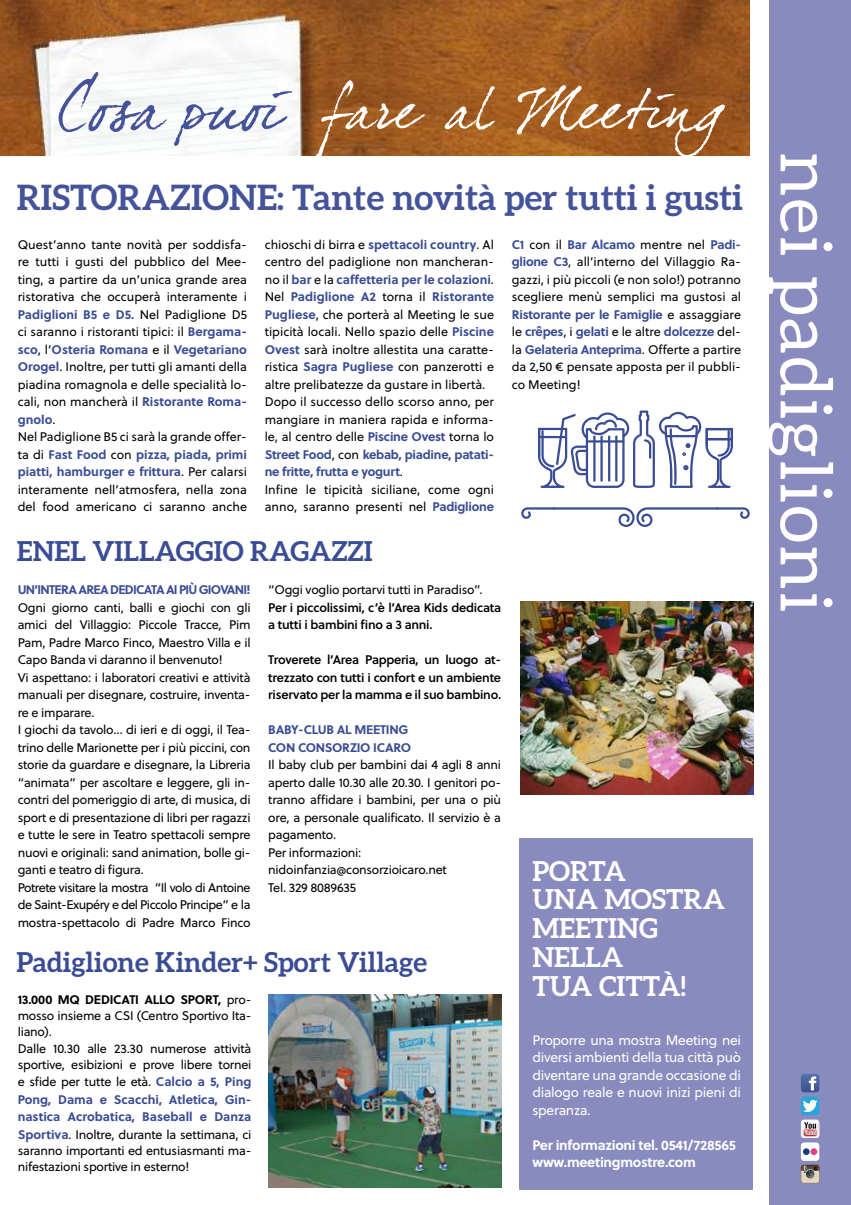
<style>
.page{position:relative;width:851px;height:1205px;background:#fff}
.page>*{position:absolute;margin:0;border:0;box-sizing:border-box;transform-origin:0 0}
.t1{font:71.25px "Aleo";letter-spacing:.03em;color:#fff}
.t2{font:56.25px "Dear Joefour";letter-spacing:.02em;color:#fff}
.t3{font:700 35px "Aleo";color:#44539a}
.t4{font:700 27.5px "Aleo";color:#3a4c95}
.t5{font:700 27.5px/28.8px "Aleo";color:#fff}
.t6{font:13.75px/17.5px "Soleil";letter-spacing:-.02em;color:#fff;text-align:justify}
.t7{font:700 13.75px/17.5px "Soleil";letter-spacing:-.02em;color:#fff}
.t8{font:12.5px/17.5px "Soleil";letter-spacing:-.02em;color:#000}
.t9{font:12.5px/17.5px "Soleil";color:#000}
.t10{font:700 12.5px/17.5px "Soleil";letter-spacing:-.02em;color:#3a4c95}
.t11{font:12.5px/17.5px "Soleil Sb";letter-spacing:-.02em;color:#000}
.t12{font:700 12.5px "Soleil";letter-spacing:-.06em;color:#3a4c95}
.s1{font-size:62.5px;color:#44539a}
.s2{font-weight:700;color:#3a4c95}
.s3{font-weight:700}
.s4{font-weight:400;color:#000}
</style>
<div class="page">
<div style="left:518px;top:838px;width:234px;height:352px;background:#898bbf"></div>
<div style="left:769px;top:0;width:81px;height:1205px;background:#898bbf"></div>
<img style="left:520px;top:601px;width:233px;height:193px">
<img style="left:268px;top:994px;width:233px;height:193px">
<svg style="left:801px;top:1074px;width:18px;height:18px"></svg>
<div style="left:800px;top:1096px;width:19px;height:19px;background:#23a6da;border-radius:3px"></div>
<svg style="left:803px;top:1100px;width:14px;height:12px"></svg>
<div style="left:800px;top:1119px;width:19px;height:19px;background:#fff;border-radius:3px"></div>
<svg style="left:800px;top:1122px;width:19px;height:16px"></svg>
<div style="left:800px;top:1142px;width:19px;height:19px;background:#fff;border-radius:3px"></div>
<svg style="left:802px;top:1148px;width:7px;height:7px"></svg>
<div style="left:810px;top:1148px;width:7px;height:7px;background:#e63f80;border-radius:50%"></div>
<svg style="left:800px;top:1164px;width:19px;height:19px"></svg>
<img style="left:0;top:0;width:749px;height:156px">
<svg style="left:538px;top:410px;width:194px;height:78px"></svg>
<svg style="left:521px;top:507px;width:229px;height:20px"></svg>
<h2 class="t2" style="left:58px;top:76px;width:668px"><span class="s1">Cosa puoi</span> fare al Meeting</h2>
<h3 class="t3" style="left:17px;top:177px;width:727px">RISTORAZIONE: Tante novità per tutti i gusti</h3>
<p class="t9" style="left:18px;top:235px;width:231px">Quest’anno tante novità per soddisfa&shy;re tutti i gusti del pubblico del Mee&shy;ting, a partire da un’unica grande area ristorativa che occuperà interamente i <span class="s2">Padiglioni B5 e D5.</span> Nel Padiglione D5 ci saranno i ristoranti tipici: il <span class="s2">Bergama&shy;sco</span>, l’<span class="s2">Osteria Romana</span> e il <span class="s2">Vegetariano Orogel</span>. Inoltre, per tutti gli amanti della piadina romagnola e delle specialità lo&shy;cali, non mancherà il <span class="s2">Ristorante Roma&shy;gnolo</span>.<br>Nel Padiglione B5 ci sarà la grande offer&shy;ta di <span class="s2">Fast Food</span> con <span class="s2">pizza, piada, primi piatti, hamburger e frittura</span>. Per calarsi interamente nell’atmosfera, nella zona del food americano ci saranno anche</p>
<p class="t9" style="left:265px;top:235px;width:231px">chioschi di birra e <span class="s2">spettacoli country</span>. Al centro del padiglione non mancheran&shy;no il <span class="s2">bar</span> e la <span class="s2">caffetteria per le colazioni</span>.<br>Nel <span class="s2">Padiglione A2</span> torna il <span class="s2">Ristorante Pugliese</span>, che porterà al Meeting le sue tipicità locali. Nello spazio delle <span class="s2">Piscine Ovest</span> sarà inoltre allestita una caratte&shy;ristica <span class="s2">Sagra Pugliese</span> con panzerotti e altre prelibatezze da gustare in libertà.<br>Dopo il successo dello scorso anno, per mangiare in maniera rapida e informa&shy;le, al centro delle <span class="s2">Piscine Ovest</span> torna lo <span class="s2">Street Food</span>, con <span class="s2">kebab, piadine, patati&shy;ne fritte, frutta e yogurt</span>.<br>Infine le tipicità siciliane, come ogni anno, saranno presenti nel <span class="s2">Padiglione</span></p>
<p class="t8" style="left:511px;top:235px;width:231px;text-align:justify"><span class="s2">C1</span> con il <span class="s2">Bar Alcamo</span> mentre nel <span class="s2">Padi&shy;glione C3</span>, all’interno del Villaggio Ra&shy;gazzi, i più piccoli (e non solo!) potranno scegliere menù semplici ma gustosi al <span class="s2">Ristorante per le Famiglie</span> e assaggiare le <span class="s2">crêpes</span>, i <span class="s2">gelati</span> e le altre <span class="s2">dolcezze</span> del&shy;la <span class="s2">Gelateria Anteprima</span>. Offerte a partire da 2,50 € pensate apposta per il pubbli&shy;co Meeting!</p>
<h3 class="t4" style="left:17px;top:535px;width:357px">ENEL VILLAGGIO RAGAZZI</h3>
<p class="t12" style="left:18px;top:580px;width:234px">UN’INTERA AREA DEDICATA AI PIÙ GIOVANI!</p>
<p class="t8" style="left:18px;top:598px;width:234px">Ogni giorno canti, balli e giochi con gli amici del Villaggio: Piccole Tracce, Pim Pam, Padre Marco Finco, Maestro Villa e il Capo Banda vi daranno il benvenuto!<br>Vi aspettano: i laboratori creativi e attività manuali per disegnare, costruire, inventa&shy;re e imparare.<br>I giochi da tavolo… di ieri e di oggi, il Tea&shy;trino delle Marionette per i più piccini, con storie da guardare e disegnare, la Libreria “animata” per ascoltare e leggere, gli in&shy;contri del pomeriggio di arte, di musica, di sport e di presentazione di libri per ragazzi e tutte le sere in Teatro spettacoli sempre nuovi e originali: sand animation, bolle gi&shy;ganti e teatro di figura.<br>Potrete visitare la mostra “Il volo di Antoine de Saint-Exupéry e del Piccolo Principe” e la mostra-spettacolo di Padre Marco Finco</p>
<p class="t8" style="left:268px;top:581px;width:216px">“Oggi voglio portarvi tutti in Paradiso”.</p>
<p class="t11" style="left:268px;top:598px;width:234px">Per i piccolissimi, c’è l’Area Kids dedicata a tutti i bambini fino a 3 anni.</p>
<p class="t11" style="left:268px;top:650px;width:234px;text-align:justify">Troverete l’Area Papperia, un luogo at&shy;trezzato con tutti i confort e un ambiente riservato per la mamma e il suo bambino.</p>
<p class="t10" style="left:268px;top:720px;width:144px">BABY-CLUB AL MEETING<br>CON CONSORZIO ICARO</p>
<p class="t8" style="left:268px;top:756px;width:234px">Il baby club per bambini dai 4 agli 8 anni aperto dalle 10.30 alle 20.30. I genitori po&shy;tranno affidare i bambini, per una o più ore, a personale qualificato. Il servizio è a pagamento.<br>Per informazioni: nidoinfanzia@consorzioicaro.net<br>Tel. 329 8089635</p>
<h3 class="t4" style="left:17px;top:946px;width:412px">Padiglione Kinder+ Sport Village</h3>
<p class="t8" style="left:18px;top:991px;width:235px;line-height:16.2px"><span class="s3">13.000 MQ DEDICATI ALLO SPORT,</span> pro&shy;mosso insieme a CSI (Centro Sportivo Ita&shy;liano).<br>Dalle 10.30 alle 23.30 numerose attività sportive, esibizioni e prove libere tornei</p>
<p class="t10" style="left:18px;top:1072px;width:235px;text-align:justify"><span class="s4">e sfide per tutte le età.</span> Calcio a 5, Ping Pong, Dama e Scacchi, Atletica, Gin&shy;nastica Acrobatica, Baseball e Danza Sportiva<span class="s4">. Inoltre, durante la settimana, ci</span></p>
<p class="t8" style="left:18px;top:1142px;width:235px;line-height:16.2px">saranno importanti ed entusiasmanti ma&shy;nifestazioni sportive in esterno!</p>
<h3 class="t5" style="left:532px;top:856px;width:194px">PORTA<br>UNA MOSTRA<br>MEETING<br>NELLA<br>TUA CITTÀ!</h3>
<p class="t6" style="left:532px;top:1030px;width:210px">Proporre una mostra Meeting nei diversi ambienti della tua città può diventare una grande occasione di dialogo reale e nuovi inizi pieni di speranza.</p>
<p class="t7" style="left:532px;top:1135px;width:205px">Per informazioni tel. 0541/728565 www.meetingmostre.com</p>
<h1 class="t1" style="left:846px;top:152px;width:462px;rotate:90deg">nei padiglioni</h1>
</div>
